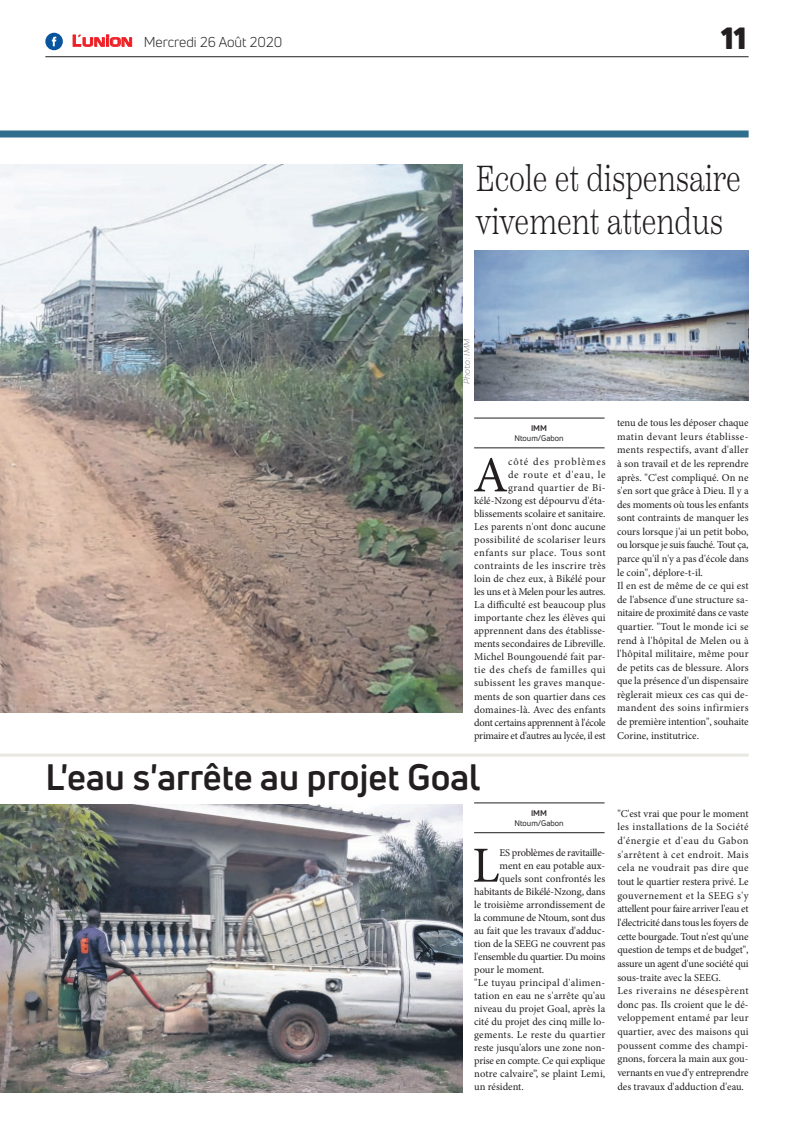
<style>
.page{position:relative;width:794px;height:1129px;background:#fff}
.page>*{position:absolute;margin:0;border:0;box-sizing:border-box;transform-origin:0 0}
.t1{font:50.5px "Minion Pro";color:#231f20}
.t2{font:300 36px/43.2px "Scotch Text";color:#231f20;scale:.79 1}
.t3{font:700 36px "Uni Neue";color:#231f20}
.t4{font:900 30px "Uni Neue";color:#231f20}
.t5{font:14px "Uni Neue";color:#231f20}
.t6{font:10.5px/13.6px "Minion Pro";color:#231f20}
.t7{font:10.5px "Minion Pro";letter-spacing:-.02em;color:#231f20}
.t8{font:10.5px "Minion Pro";letter-spacing:.03em;color:#231f20}
.t9{font:italic 9px "Praktika";color:#818386}
.t10{font:8px "Uni Neue";color:#231f20}
.t11{font:700 8px "Uni Neue";letter-spacing:-.02em;color:#231f20}
.s1{font-family:"Eurostile";font-weight:600;font-size:15px;color:#ee1d23}
.s2{font-family:"Eurostile";font-weight:600;font-size:11.4px;color:#ee1d23}
</style>
<div class="page">
<hr style="left:45px;top:56px;width:703px;height:1px;background:#231f20">
<div style="left:0;top:130px;width:748px;height:7px;background:#2f6e8c"></div>
<svg style="left:72px;top:34px;width:60px;height:13px"></svg>
<div style="left:45px;top:33px;width:18px;height:17px;background:#08549e;border-radius:50%"></div>
<svg style="left:52px;top:37px;width:4px;height:9px"></svg>
<hr style="left:474px;top:832px;width:130px;height:1px;background:#231f20">
<hr style="left:474px;top:802px;width:130px;height:1px;background:#231f20">
<img style="left:0;top:804px;width:463px;height:287px">
<img style="left:0;top:164px;width:463px;height:547px">
<hr style="left:474px;top:447px;width:130px;height:1px;background:#231f20">
<hr style="left:474px;top:418px;width:130px;height:1px;background:#231f20">
<img style="left:474px;top:250px;width:274px;height:151px">
<hr style="left:0;top:753px;width:748px;height:3px;background:#e8e6e0">
<h3 class="t5" style="left:72px;top:33px;width:212px"><span class="s1">L</span><span class="s2">UNION</span> Mercredi 26 Août 2020</h3>
<h3 class="t4" style="left:721px;top:17px;width:27px">11</h3>
<h2 class="t2" style="left:476px;top:157px;width:337px">Ecole et dispensaire vivement attendus</h2>
<p class="t9" style="left:460px;top:384px;width:46px;rotate:-90deg">Photo : IMM</p>
<p class="t11" style="left:531px;top:423px;width:17px">IMM</p>
<p class="t10" style="left:514px;top:433px;width:51px">Ntoum/Gabon</p>
<h1 class="t1" style="left:473px;top:441px;width:36px">A</h1>
<p class="t6" style="left:474px;top:455px;width:133px;line-height:13px;text-align:right">côté des problèmes<br>de route et d'eau, le<br>grand quartier de Bi&shy;kélé-Nzong est dépourvu d'éta&shy;blissements scolaire et sanitaire.<br>Les parents n'ont donc aucune possibilité de scolariser leurs enfants sur place. Tous sont contraints de les inscrire très loin de chez eux, à Bikélé pour les uns et à Melen pour les autres.<br>La difficulté est beaucoup plus importante chez les élèves qui apprennent dans des établisse&shy;ments secondaires de Libreville.<br>Michel Boungouendé fait par&shy;tie des chefs de familles qui subissent les graves manque&shy;ments de son quartier dans ces domaines-là. Avec des enfants dont certains apprennent à l'école primaire et d'autres au lycée, il est</p>
<h2 class="t3" style="left:45px;top:754px;width:436px">L'eau s'arrête au projet Goal</h2>
<p class="t11" style="left:531px;top:807px;width:17px">IMM</p>
<p class="t10" style="left:514px;top:818px;width:51px">Ntoum/Gabon</p>
<h1 class="t1" style="left:472px;top:831px;width:29px">L</h1>
<p class="t7" style="left:499px;top:845px;width:107px">ES problèmes de ravitaille-</p>
<p class="t6" style="left:499px;top:858px;width:107px">ment en eau potable aux-</p>
<p class="t6" style="left:499px;top:871px;width:107px">quels sont confrontés les</p>
<p class="t6" style="left:474px;top:884px;width:133px">habitants de Bikélé-Nzong, dans</p>
<p class="t6" style="left:474px;top:897px;width:133px">le troisième arrondissement de</p>
<p class="t7" style="left:474px;top:910px;width:133px">la commune de Ntoum, sont dus</p>
<p class="t6" style="left:474px;top:923px;width:133px">au fait que les travaux d'adduc-</p>
<p class="t6" style="left:474px;top:936px;width:133px">tion de la SEEG ne couvrent pas</p>
<p class="t7" style="left:474px;top:949px;width:133px">l'ensemble du quartier. Du moins</p>
<p class="t6" style="left:474px;top:962px;width:72px">pour le moment.</p>
<p class="t8" style="left:474px;top:975px;width:133px">"Le tuyau principal d'alimen-</p>
<p class="t6" style="left:474px;top:988px;width:133px">tation en eau ne s'arrête qu'au</p>
<p class="t6" style="left:474px;top:1001px;width:133px">niveau du projet Goal, après la</p>
<p class="t6" style="left:474px;top:1014px;width:133px">cité du projet des cinq mille lo-</p>
<p class="t8" style="left:474px;top:1027px;width:133px">gements. Le reste du quartier</p>
<p class="t6" style="left:474px;top:1040px;width:133px">reste jusqu'alors une zone non-</p>
<p class="t6" style="left:474px;top:1053px;width:133px">prise en compte. Ce qui explique</p>
<p class="t6" style="left:474px;top:1066px;width:133px">notre calvaire”, se plaint Lemi,</p>
<p class="t6" style="left:474px;top:1079px;width:51px">un résident.</p>
<p class="t6" style="left:617px;top:416px;width:133px">tenu de tous les déposer chaque matin devant leurs établisse&shy;ments respectifs, avant d'aller à son travail et de les reprendre après. "C'est compliqué. On ne s'en sort que grâce à Dieu. Il y a des moments où tous les enfants sont contraints de manquer les cours lorsque j'ai un petit bobo, ou lorsque je suis fauché. Tout ça, parce qu'il n'y a pas d'école dans le coin", déplore-t-il.<br>Il en est de même de ce qui est de l'absence d'une structure sa&shy;nitaire de proximité dans ce vaste quartier. "Tout le monde ici se rend à l'hôpital de Melen ou à l'hôpital militaire, même pour de petits cas de blessure. Alors que la présence d'un dispensaire règlerait mieux ces cas qui de&shy;mandent des soins infirmiers de première intention", souhaite<br>Corine, institutrice.</p>
<p class="t6" style="left:617px;top:806px;width:133px">"C'est vrai que pour le moment les installations de la Société d'énergie et d'eau du Gabon s'arrêtent à cet endroit. Mais cela ne voudrait pas dire que tout le quartier restera privé. Le gouvernement et la SEEG s'y attellent pour faire arriver l'eau et l'électricité dans tous les foyers de cette bourgade. Tout n'est qu'une question de temps et de budget", assure un agent d'une société qui sous-traite avec la SEEG.<br>Les riverains ne désespèrent donc pas. Ils croient que le dé&shy;veloppement entamé par leur quartier, avec des maisons qui poussent comme des champi&shy;gnons, forcera la main aux gou&shy;vernants en vue d'y entreprendre des travaux d'adduction d'eau.</p>
</div>
